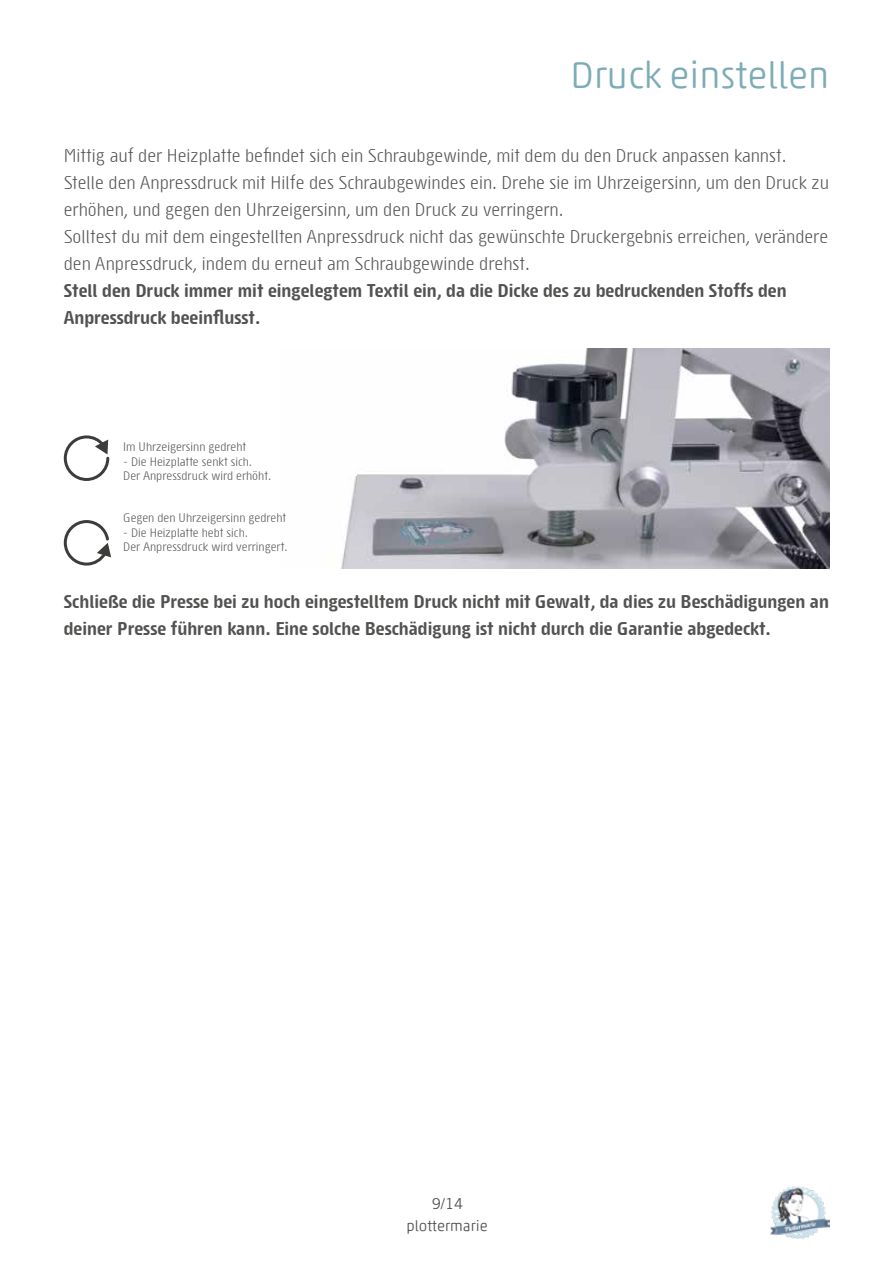
<style>
.page{position:relative;width:893px;height:1263px;background:#fff}
.page>*{position:absolute;margin:0;border:0;box-sizing:border-box;transform-origin:0 0}
.t1{font:300 37.5px "Akko Rounded Pro";color:#7cacb6}
.t2{font:18px/27px "Sys TT";color:#525251}
.t3{font:700 18px/27px "Sys TT";color:#525251}
.t4{font:300 15px "Akko Rounded Pro";color:#525251}
.t5{font:15px "Trade Gothic LT Std";color:#525251}
.t6{font:12px/14.4px "Sys TT";color:#525251}
</style>
<div class="page">
<img style="left:771px;top:1186px;width:58px;height:52px">
<img style="left:341px;top:349px;width:488px;height:219px">
<svg style="left:63px;top:520px;width:48px;height:46px"></svg>
<svg style="left:63px;top:435px;width:47px;height:46px"></svg>
<h1 class="t1" style="left:571px;top:51px;width:260px">Druck einstellen</h1>
<p class="t2" style="left:64px;top:141px;width:767px">Mittig auf der Heizplatte befindet sich ein Schraubgewinde, mit dem du den Druck anpassen kannst.<br>Stelle den Anpressdruck mit Hilfe des Schraubgewindes ein. Drehe sie im Uhrzeigersinn, um den Druck zu erhöhen, und gegen den Uhrzeigersinn, um den Druck zu verringern.<br>Solltest du mit dem eingestellten Anpressdruck nicht das gewünschte Druckergebnis erreichen, verändere den Anpressdruck, indem du erneut am Schraubgewinde drehst.</p>
<p class="t3" style="left:64px;top:276px;width:724px">Stell den Druck immer mit eingelegtem Textil ein, da die Dicke des zu bedruckenden Stoffs den<br>Anpressdruck beeinflusst.</p>
<p class="t6" style="left:123px;top:439px;width:124px">Im Uhrzeigersinn gedreht</p>
<p class="t6" style="left:123px;top:453px;width:149px">- Die Heizplatte senkt sich.<br>Der Anpressdruck wird erhöht.</p>
<p class="t6" style="left:123px;top:510px;width:164px">Gegen den Uhrzeigersinn gedreht</p>
<p class="t6" style="left:123px;top:525px;width:166px">- Die Heizplatte hebt sich.<br>Der Anpressdruck wird verringert.</p>
<p class="t3" style="left:64px;top:588px;width:767px">Schließe die Presse bei zu hoch eingestelltem Druck nicht mit Gewalt, da dies zu Beschädigungen an deiner Presse führen kann. Eine solche Beschädigung ist nicht durch die Garantie abgedeckt.</p>
<p class="t5" style="left:432px;top:1194px;width:33px">9/14</p>
<p class="t4" style="left:406px;top:1217px;width:83px">plottermarie</p>
</div>
